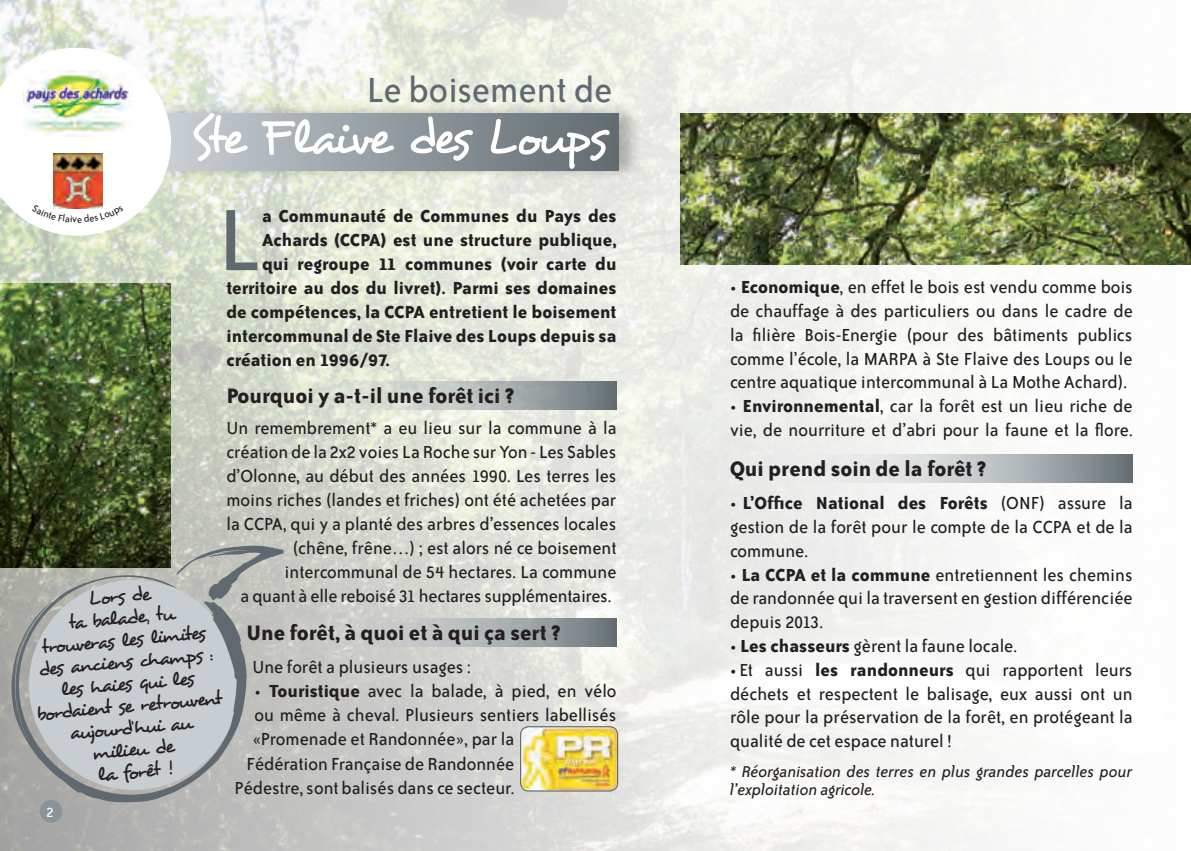
<style>
.page{position:relative;width:1191px;height:851px;background:#fff}
.page>*{position:absolute;margin:0;border:0;box-sizing:border-box;transform-origin:0 0}
.t1{font:99.8px "Bailey Sans ITC";color:#5f696f}
.t2{font:50px "Desyrel";letter-spacing:-.07em;color:#fff}
.t3{font:40px "Bailey Sans ITC";color:#5f696f}
.t4{font:700 24px "Bailey Sans ITC";color:#231f20}
.t5{font:20px/23.8px "Bailey Sans ITC";color:#231f20;text-align:justify}
.t6{font:700 20px "Bailey Sans ITC";color:#231f20}
.t7{font:20px/22px "Desyrel";color:#231f20;text-align:center}
.t8{font:italic 18px/18px "Bailey Sans ITC";color:#231f20}
.t9{font:16px "Bailey Sans ITC";color:#fff}
.s1{font-weight:700}
</style>
<div class="page">
<img style="left:0;top:0;width:1133px;height:850px">
<svg style="left:226px;top:381px;width:390px;height:29px;background:#bcc2bc"></svg>
<svg style="left:247px;top:618px;width:370px;height:28px;background:#b2b5b5"></svg>
<svg style="left:730px;top:454px;width:402px;height:28px;background:#c6cacb"></svg>
<hr style="left:1190px;top:737px;width:1px;height:57px;background:#5f696f">
<div style="left:40px;top:799px;width:22px;height:23px;background:#899399;border-radius:50%"></div>
<div style="left:0;top:101px;width:642px;height:82px;background:#231f20;opacity:.3"></div>
<svg style="left:171px;top:113px;width:447px;height:57px;background:#939ba1"></svg>
<svg style="left:11px;top:575px;width:236px;height:227px;background:#b9bdbf"></svg>
<svg style="left:176px;top:545px;width:107px;height:55px;background:#aeb1ad"></svg>
<img style="left:0;top:283px;width:170px;height:284px">
<img style="left:680px;top:113px;width:511px;height:152px">
<img style="left:520px;top:726px;width:97px;height:64px">
<div style="left:520px;top:726px;width:98px;height:65px;border:1px solid #5f696f;border-radius:8px"></div>
<img style="left:0;top:48px;width:171px;height:188px">
<h3 class="t3" style="left:367px;top:69px;width:247px">Le boisement de</h3>
<h2 class="t2" style="left:190px;top:106px;width:418px">Ste Flaive des Loups</h2>
<h1 class="t1" style="left:218px;top:187px;width:45px">L</h1>
<p class="t6" style="left:262px;top:205px;width:356px">a Communauté de Communes du Pays des</p>
<p class="t6" style="left:262px;top:229px;width:356px">Achards (CCPA) est une structure publique,</p>
<p class="t6" style="left:262px;top:253px;width:356px">qui regroupe 11 communes (voir carte du</p>
<p class="t6" style="left:226px;top:277px;width:391px">territoire au dos du livret). Parmi ses domaines</p>
<p class="t6" style="left:226px;top:301px;width:391px">de compétences, la CCPA entretient le boisement</p>
<p class="t6" style="left:226px;top:325px;width:392px">intercommunal de Ste Flaive des Loups depuis sa</p>
<p class="t6" style="left:226px;top:349px;width:165px">création en 1996/97.</p>
<p class="t4" style="left:226px;top:383px;width:290px">Pourquoi y a-t-il une forêt ici ?</p>
<p class="t5" style="left:226px;top:416px;width:392px;text-align:right">Un remembrement* a eu lieu sur la commune à la création de la 2x2 voies La Roche sur Yon - Les Sables d’Olonne, au début des années 1990. Les terres les moins riches (landes et friches) ont été achetées par la CCPA, qui y a planté des arbres d’essences locales (chêne, frêne…) ; est alors né ce boisement intercommunal de 54 hectares. La commune<br>a quant à elle reboisé 31 hectares supplémentaires.</p>
<p class="t4" style="left:246px;top:619px;width:316px">Une forêt, à quoi et à qui ça sert ?</p>
<p class="t5" style="left:252px;top:655px;width:220px">Une forêt a plusieurs usages :</p>
<p class="t5" style="left:254px;top:679px;width:364px">• <span class="s1">Touristique</span> avec la balade, à pied, en vélo</p>
<p class="t5" style="left:254px;top:703px;width:363px">ou même à cheval. Plusieurs sentiers labellisés</p>
<p class="t5" style="left:252px;top:727px;width:263px">«Promenade et Randonnée», par la</p>
<p class="t5" style="left:246px;top:751px;width:269px">Fédération Française de Randonnée</p>
<p class="t5" style="left:234px;top:775px;width:281px">Pédestre, sont balisés dans ce secteur.</p>
<p class="t7" style="left:26px;top:593px;width:188px;rotate:-5deg">Lors de<br>ta balade, tu<br>trouveras les limites des anciens champs : les haies qui les bordaient se retrouvent aujourd’hui au<br>milieu de<br>la forêt !</p>
<p class="t9" style="left:47px;top:803px;width:9px">2</p>
<p class="t5" style="left:730px;top:275px;width:404px">• <span class="s1">Economique</span>, en effet le bois est vendu comme bois de chauffage à des particuliers ou dans le cadre de la filière Bois-Energie (pour des bâtiments publics comme l’école, la MARPA à Ste Flaive des Loups ou le centre aquatique intercommunal à La Mothe Achard).</p>
<p class="t5" style="left:730px;top:394px;width:404px">• <span class="s1">Environnemental</span>, car la forêt est un lieu riche de vie, de nourriture et d’abri pour la faune et la flore.</p>
<p class="t4" style="left:730px;top:455px;width:258px">Qui prend soin de la forêt ?</p>
<p class="t5" style="left:730px;top:491px;width:404px">• <span class="s1">L’Office National des Forêts</span> (ONF) assure la gestion de la forêt pour le compte de la CCPA et de la commune.</p>
<p class="t5" style="left:730px;top:563px;width:404px">• <span class="s1">La CCPA et la commune</span> entretiennent les chemins de randonnée qui la traversent en gestion différenciée depuis 2013.</p>
<p class="t5" style="left:730px;top:634px;width:288px">• <span class="s1">Les chasseurs</span> gèrent la faune locale.</p>
<p class="t5" style="left:730px;top:658px;width:404px">• Et aussi <span class="s1">les randonneurs</span> qui rapportent leurs déchets et respectent le balisage, eux aussi ont un rôle pour la préservation de la forêt, en protégeant la qualité de cet espace naturel !</p>
<p class="t8" style="left:730px;top:762px;width:404px">* Réorganisation des terres en plus grandes parcelles pour l’exploitation agricole.</p>
</div>
